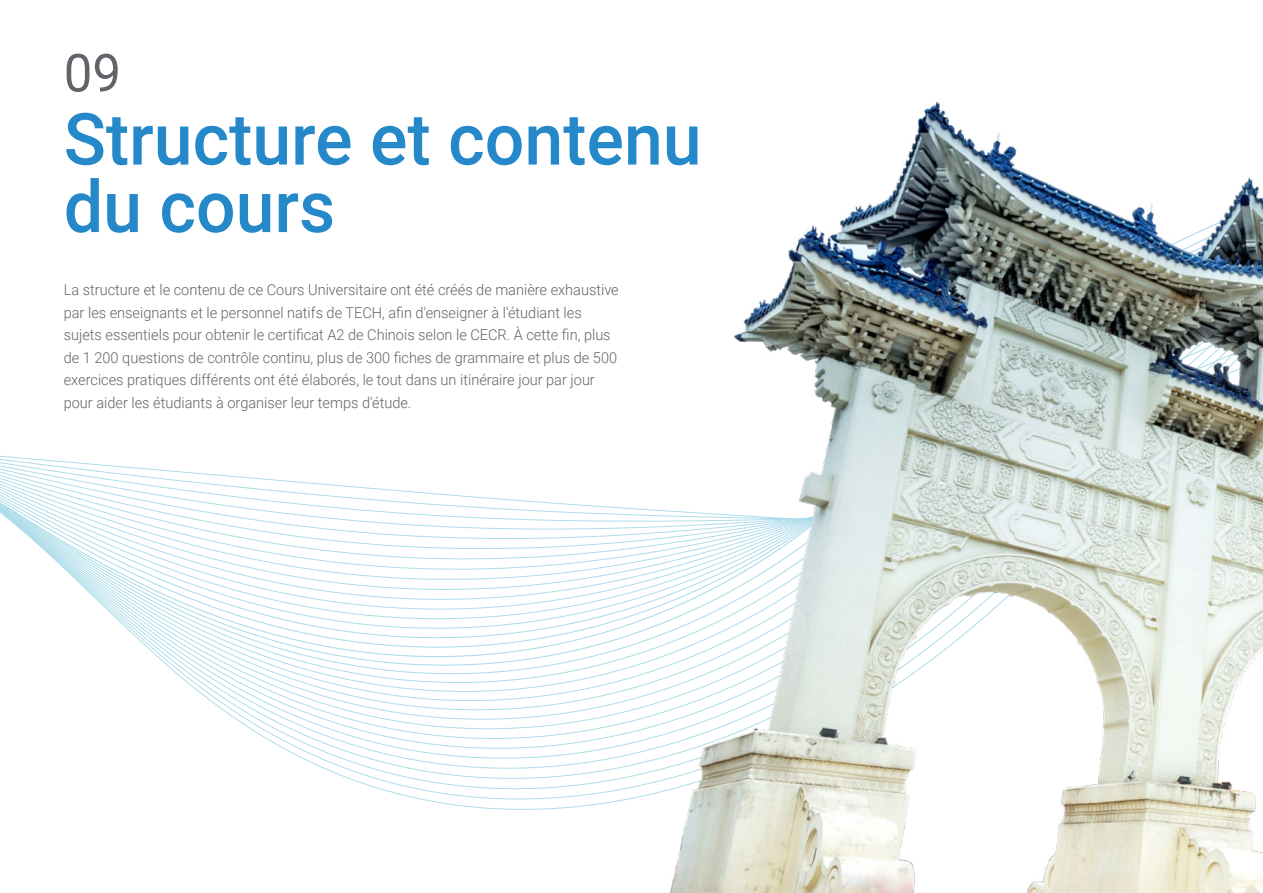
<style>
.page{position:relative;width:1263px;height:893px;background:#fff}
.page>*{position:absolute;margin:0;border:0;box-sizing:border-box;transform-origin:0 0}
.t1{font:500 72px/67.5px "Roboto";color:#2488c9}
.t2{font:52.5px "Roboto";color:#61646a}
.t3{font:300 15px/22.5px "Roboto";color:#61646a}
</style>
<div class="page">
<svg style="left:0;top:455px;width:634px;height:355px"></svg>
<img style="left:634px;top:101px;width:629px;height:792px">
<h2 class="t2" style="left:64px;top:36px;width:59px">09</h2>
<h1 class="t1" style="left:64px;top:103px;width:639px">Structure et contenu du cours</h1>
<p class="t3" style="left:64px;top:278px;width:556px">La structure et le contenu de ce Cours Universitaire ont été créés de manière exhaustive par les enseignants et le personnel natifs de TECH, afin d'enseigner à l'étudiant les sujets essentiels pour obtenir le certificat A2 de Chinois selon le CECR. À cette fin, plus de 1 200 questions de contrôle continu, plus de 300 fiches de grammaire et plus de 500 exercices pratiques différents ont été élaborés, le tout dans un itinéraire jour par jour pour aider les étudiants à organiser leur temps d'étude.</p>
</div>
